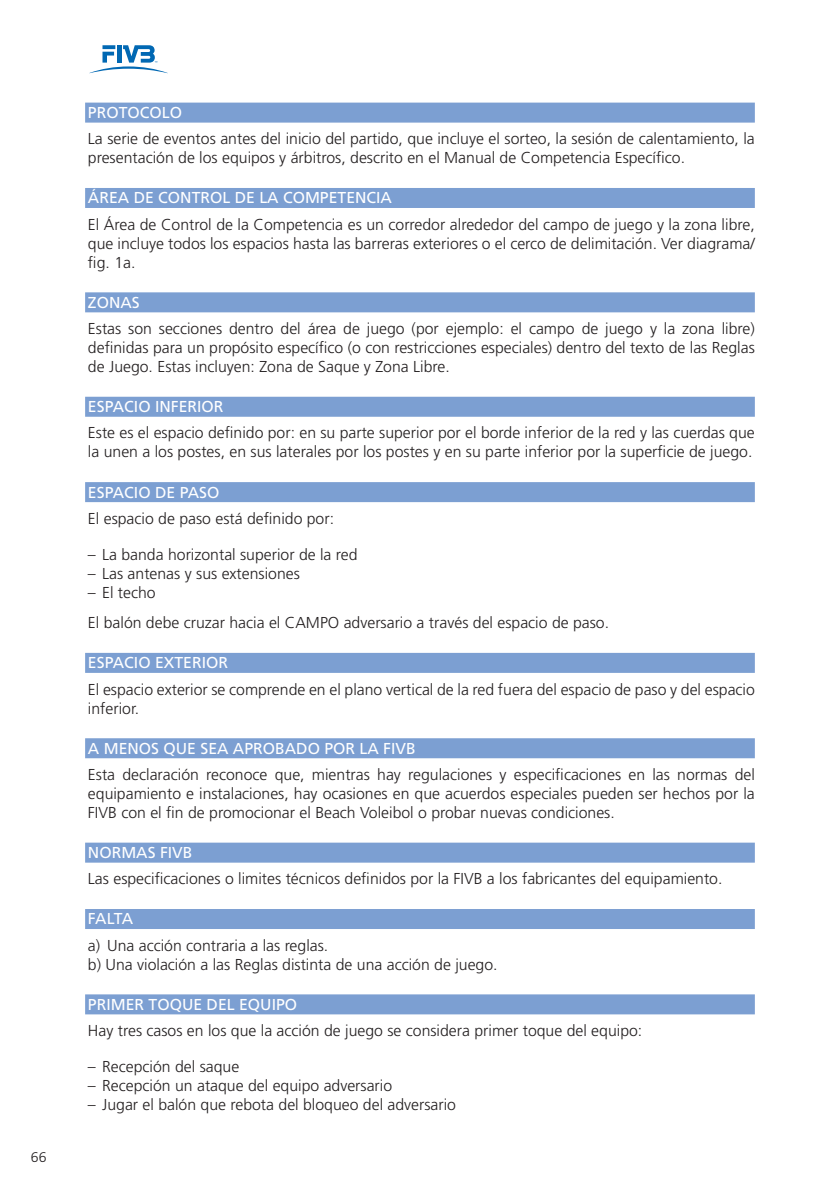
<style>
.page{position:relative;width:840px;height:1191px;background:#fff}
.page>*{position:absolute;margin:0;border:0;box-sizing:border-box;transform-origin:0 0}
.t1{font:300 15.8px/19px "Frutiger LT Std";color:#231f20}
.t2{font:15.8px "Frutiger LT Std";color:#fff}
.t3{font:300 14px "Frutiger LT Std";color:#231f20}
.s1{font-stretch:condensed}
</style>
<div class="page">
<div style="left:85px;top:103px;width:669px;height:20px;background:#7c9fd2"></div>
<div style="left:85px;top:188px;width:669px;height:20px;background:#7c9fd2"></div>
<div style="left:85px;top:292px;width:669px;height:20px;background:#7c9fd2"></div>
<div style="left:85px;top:397px;width:669px;height:20px;background:#7c9fd2"></div>
<div style="left:85px;top:482px;width:669px;height:20px;background:#7c9fd2"></div>
<div style="left:85px;top:653px;width:669px;height:20px;background:#7c9fd2"></div>
<div style="left:85px;top:738px;width:669px;height:20px;background:#7c9fd2"></div>
<div style="left:85px;top:842px;width:669px;height:20px;background:#7c9fd2"></div>
<div style="left:85px;top:909px;width:669px;height:20px;background:#7c9fd2"></div>
<div style="left:85px;top:994px;width:669px;height:20px;background:#7c9fd2"></div>
<svg style="left:89px;top:45px;width:78px;height:28px"></svg>
<p class="t3" style="left:31px;top:1149px;width:17px">66</p>
<p class="t2" style="left:88px;top:103px;width:95px">PROTOCOLO</p>
<p class="t1" style="left:88px;top:130px;width:668px">La serie de eventos antes del inicio del partido, que incluye el sorteo, la sesión de calentamiento, la presentación de los equipos y árbitros, descrito en el Manual de Competencia Específico.</p>
<p class="t2" style="left:88px;top:188px;width:305px">ÁREA DE CONTROL DE LA COMPETENCIA</p>
<p class="t1" style="left:88px;top:215px;width:668px;text-align:justify">El Área de Control de la Competencia es un corredor alrededor del campo de juego y la zona libre, que incluye todos los espacios hasta las barreras exteriores o el cerco de delimitación. Ver diagrama/ fig. 1a.</p>
<p class="t2" style="left:88px;top:293px;width:53px">ZONAS</p>
<p class="t1" style="left:88px;top:319px;width:668px;text-align:justify">Estas son secciones dentro del área de juego (por ejemplo: el campo de juego y la zona libre) definidas para un propósito específico (o con restricciones especiales) dentro del texto de las Reglas de Juego. Estas incluyen: Zona de Saque y Zona Libre.</p>
<p class="t2" style="left:88px;top:397px;width:137px">ESPACIO INFERIOR</p>
<p class="t1" style="left:88px;top:424px;width:668px">Este es el espacio definido por: en su parte superior por el borde inferior de la red y las cuerdas que la unen a los postes, en sus laterales por los postes y en su parte inferior por la superficie de juego.</p>
<p class="t2" style="left:88px;top:483px;width:133px">ESPACIO DE PASO</p>
<p class="t1" style="left:88px;top:509px;width:247px">El espacio de paso está definido por:</p>
<p class="t1" style="left:88px;top:545px;width:271px"><span class="s1">–</span> La banda horizontal superior de la red</p>
<p class="t1" style="left:88px;top:564px;width:213px"><span class="s1">–</span> Las antenas y sus extensiones</p>
<p class="t1" style="left:88px;top:577px;width:522px;line-height:30.4px"><span class="s1">–</span> El techo<br>El balón debe cruzar hacia el CAMPO adversario a través del espacio de paso.</p>
<p class="t2" style="left:88px;top:653px;width:141px">ESPACIO EXTERIOR</p>
<p class="t1" style="left:88px;top:680px;width:668px">El espacio exterior se comprende en el plano vertical de la red fuera del espacio de paso y del espacio inferior.</p>
<p class="t2" style="left:88px;top:739px;width:329px">A MENOS QUE SEA APROBADO POR LA FIVB</p>
<p class="t1" style="left:88px;top:765px;width:668px;text-align:justify">Esta declaración reconoce que, mientras hay regulaciones y especificaciones en las normas del equipamiento e instalaciones, hay ocasiones en que acuerdos especiales pueden ser hechos por la FIVB con el fin de promocionar el Beach Voleibol o probar nuevas condiciones.</p>
<p class="t2" style="left:88px;top:843px;width:106px">NORMAS FIVB</p>
<p class="t1" style="left:88px;top:869px;width:635px">Las especificaciones o limites técnicos definidos por la FIVB a los fabricantes del equipamiento.</p>
<p class="t2" style="left:88px;top:909px;width:47px">FALTA</p>
<p class="t1" style="left:88px;top:936px;width:411px">a) Una acción contraria a las reglas.<br>b) Una violación a las Reglas distinta de una acción de juego.</p>
<p class="t2" style="left:88px;top:995px;width:210px">PRIMER TOQUE DEL EQUIPO</p>
<p class="t1" style="left:88px;top:1021px;width:555px">Hay tres casos en los que la acción de juego se considera primer toque del equipo:</p>
<p class="t1" style="left:88px;top:1057px;width:153px"><span class="s1">–</span> Recepción del saque</p>
<p class="t1" style="left:88px;top:1076px;width:305px"><span class="s1">–</span> Recepción un ataque del equipo adversario</p>
<p class="t1" style="left:88px;top:1095px;width:369px"><span class="s1">–</span> Jugar el balón que rebota del bloqueo del adversario</p>
</div>
